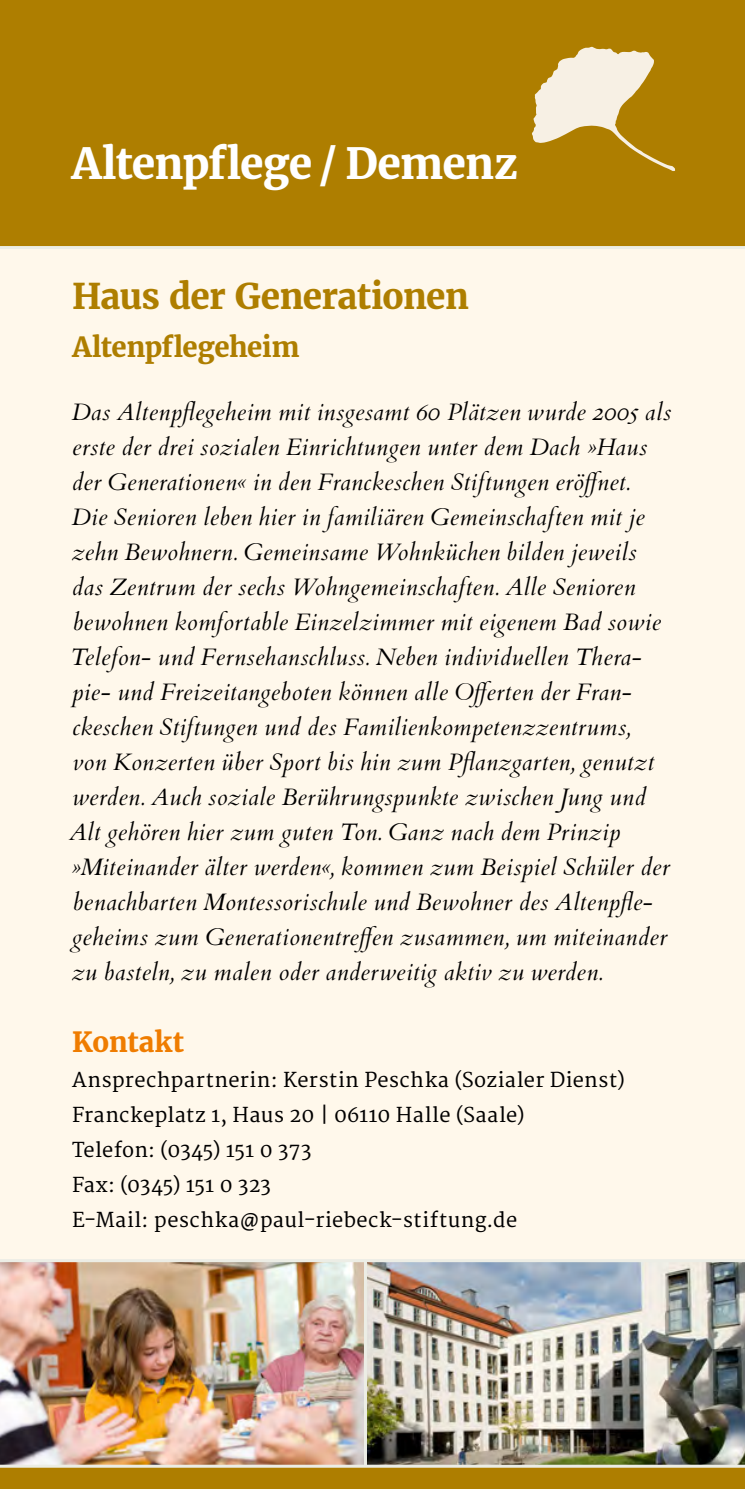
<style>
.page{position:relative;width:745px;height:1489px;background:#fff}
.page>*{position:absolute;margin:0;border:0;box-sizing:border-box;transform-origin:0 0}
.t1{font:700 42.5px "Merriweather";letter-spacing:-.02em;color:#fff}
.t2{font:700 35px "Merriweather";letter-spacing:-.02em;color:#ae7e00}
.t3{font:700 27.5px "Merriweather";letter-spacing:-.015em;color:#ae7e00}
.t4{font:700 27.5px "Merriweather";color:#ef7c00}
.t5{font:italic 23.75px/35px "Cardo";letter-spacing:.02em;color:#000}
.t6{font:20px/35px "Merriweather";letter-spacing:.02em;color:#000}
</style>
<div class="page">
<div style="left:0;top:0;width:744px;height:1488px;background:#fff8eb"></div>
<div style="left:0;top:0;width:744px;height:246px;background:#ae7e00"></div>
<hr style="left:0;top:246px;width:744px;height:3px;background:#ecede5">
<div style="left:0;top:1467px;width:744px;height:21px;background:#ae7e00"></div>
<svg style="left:532px;top:47px;width:142px;height:124px"></svg>
<img style="left:367px;top:1262px;width:377px;height:202px">
<img style="left:0;top:1262px;width:364px;height:202px">
<hr style="left:364px;top:1260px;width:3px;height:206px;background:#ecede5">
<hr style="left:0;top:1259px;width:744px;height:3px;background:#ecede5">
<hr style="left:0;top:1464px;width:744px;height:3px;background:#ecede5">
<h1 class="t1" style="left:72px;top:135px;width:447px">Altenpflege / Demenz</h1>
<h2 class="t2" style="left:72px;top:273px;width:398px">Haus der Generationen</h2>
<p class="t3" style="left:72px;top:329px;width:229px">Altenpflegeheim</p>
<p class="t5" style="left:69px;top:394px;width:603px">Das Altenpflegeheim mit insgesamt 60 Plätzen wurde 2005 als erste der drei sozialen Einrichtungen unter dem Dach »Haus der Generationen« in den Franckeschen Stiftungen eröffnet.<br>Die Senioren leben hier in familiären Gemeinschaften mit je zehn Bewohnern. Gemeinsame Wohnküchen bilden jeweils das Zentrum der sechs Wohngemeinschaften. Alle Senioren bewohnen komfortable Einzelzimmer mit eigenem Bad sowie Telefon- und Fernsehanschluss. Neben individuellen Thera&shy;pie- und Freizeitangeboten können alle Offerten der Fran&shy;ckeschen Stiftungen und des Familienkompetenzzentrums,<br>von Konzerten über Sport bis hin zum Pflanzgarten, genutzt werden. Auch soziale Berührungspunkte zwischen Jung und Alt gehören hier zum guten Ton. Ganz nach dem Prinzip »Miteinander älter werden«, kommen zum Beispiel Schüler der benachbarten Montessorischule und Bewohner des Altenpfle&shy;geheims zum Generationentreffen zusammen, um miteinander zu basteln, zu malen oder anderweitig aktiv zu werden.</p>
<p class="t4" style="left:72px;top:1023px;width:113px">Kontakt</p>
<p class="t6" style="left:72px;top:1063px;width:553px">Ansprechpartnerin: Kerstin Peschka (Sozialer Dienst)<br>Franckeplatz 1, Haus 20 | 06110 Halle (Saale)<br>Telefon: (0345) 151 0 373<br>Fax: (0345) 151 0 323<br>E-Mail: peschka@paul-riebeck-stiftung.de</p>
</div>
